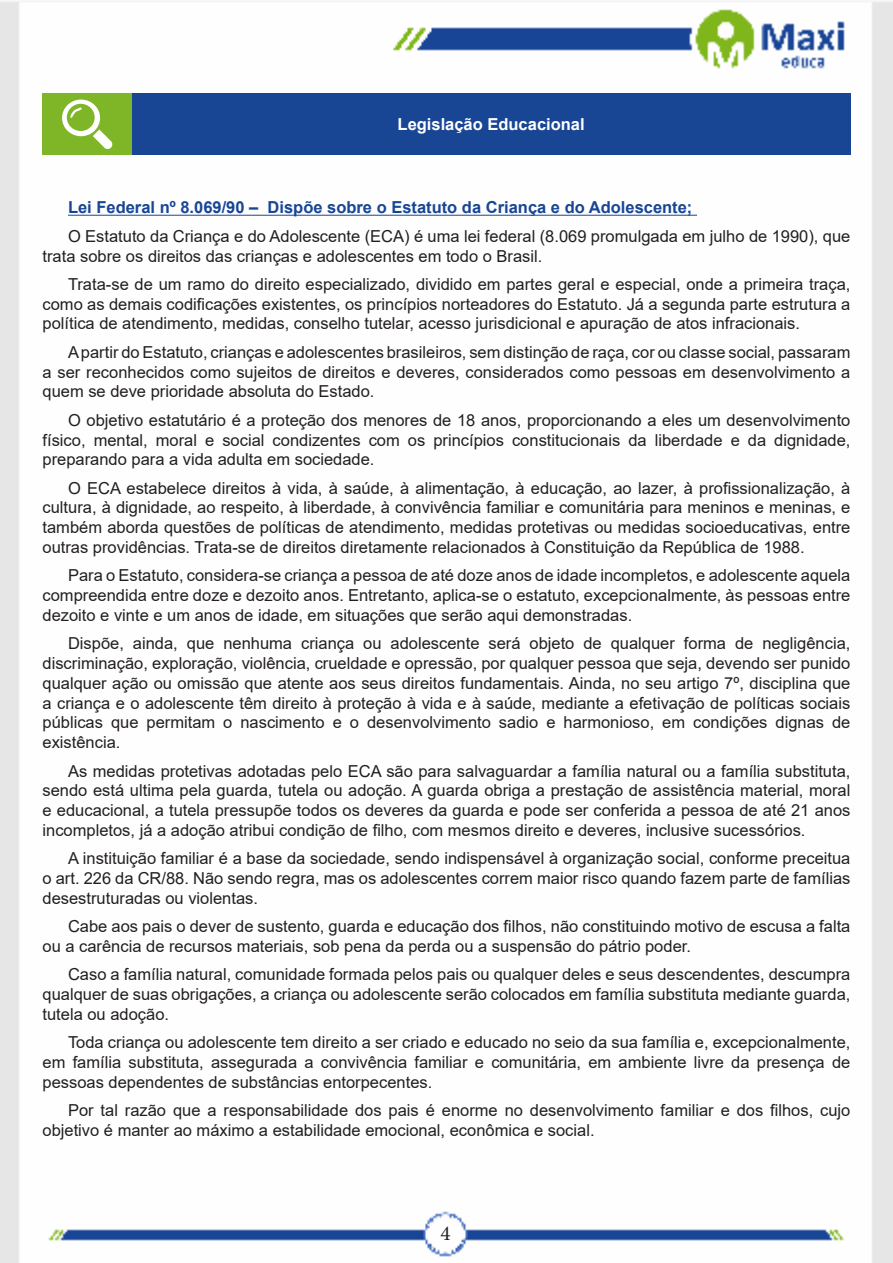
<style>
.page{position:relative;width:893px;height:1263px;background:#fff}
.page>*{position:absolute;margin:0;border:0;box-sizing:border-box;transform-origin:0 0}
.t1{font:21px "Minion Pro";color:#231f20}
.Normal__Web{font:16.5px/19.8px "Arial";color:#231f20;text-align:justify}
.t2{font:700 16.5px "Arial";color:#184695}
.Titulo_de_Caixa{font:700 16.5px "Arial";color:#fff}
</style>
<div class="page">
<img style="left:0;top:1px;width:893px;height:1262px">
<hr style="left:68px;top:215px;width:629px;height:1px;background:#184695">
<div style="left:43px;top:94px;width:89px;height:61px;background:#7fb628"></div>
<div style="left:132px;top:94px;width:718px;height:61px;background:#184695"></div>
<svg style="left:62px;top:100px;width:51px;height:49px"></svg>
<p class="Titulo_de_Caixa" style="left:398px;top:113px;width:189px">Legislação Educacional</p>
<p class="t2" style="left:68px;top:196px;width:626px">Lei Federal nº 8.069/90 – Dispõe sobre o Estatuto da Criança e do Adolescente;</p>
<p class="Normal__Web" style="left:43px;top:226px;width:809px;text-indent:26px">O Estatuto da Criança e do Adolescente (ECA) é uma lei federal (8.069 promulgada em julho de 1990), que trata sobre os direitos das crianças e adolescentes em todo o Brasil.</p>
<p class="Normal__Web" style="left:43px;top:274px;width:809px;text-indent:26px">Trata-se de um ramo do direito especializado, dividido em partes geral e especial, onde a primeira traça, como as demais codificações existentes, os princípios norteadores do Estatuto. Já a segunda parte estrutura a política de atendimento, medidas, conselho tutelar, acesso jurisdicional e apuração de atos infracionais.</p>
<p class="Normal__Web" style="left:43px;top:342px;width:809px;text-indent:26px">A partir do Estatuto, crianças e adolescentes brasileiros, sem distinção de raça, cor ou classe social, passaram a ser reconhecidos como sujeitos de direitos e deveres, considerados como pessoas em desenvolvimento a quem se deve prioridade absoluta do Estado.</p>
<p class="Normal__Web" style="left:43px;top:410px;width:809px;text-indent:26px">O objetivo estatutário é a proteção dos menores de 18 anos, proporcionando a eles um desenvolvimento físico, mental, moral e social condizentes com os princípios constitucionais da liberdade e da dignidade, preparando para a vida adulta em sociedade.</p>
<p class="Normal__Web" style="left:43px;top:478px;width:809px;text-indent:26px">O ECA estabelece direitos à vida, à saúde, à alimentação, à educação, ao lazer, à profissionalização, à cultura, à dignidade, ao respeito, à liberdade, à convivência familiar e comunitária para meninos e meninas, e também aborda questões de políticas de atendimento, medidas protetivas ou medidas socioeducativas, entre outras providências. Trata-se de direitos diretamente relacionados à Constituição da República de 1988.</p>
<p class="Normal__Web" style="left:43px;top:565px;width:809px;text-indent:26px">Para o Estatuto, considera-se criança a pessoa de até doze anos de idade incompletos, e adolescente aquela compreendida entre doze e dezoito anos. Entretanto, aplica-se o estatuto, excepcionalmente, às pessoas entre dezoito e vinte e um anos de idade, em situações que serão aqui demonstradas.</p>
<p class="Normal__Web" style="left:43px;top:633px;width:809px;text-indent:26px">Dispõe, ainda, que nenhuma criança ou adolescente será objeto de qualquer forma de negligência, discriminação, exploração, violência, crueldade e opressão, por qualquer pessoa que seja, devendo ser punido qualquer ação ou omissão que atente aos seus direitos fundamentais. Ainda, no seu artigo 7º, disciplina que a criança e o adolescente têm direito à proteção à vida e à saúde, mediante a efetivação de políticas sociais públicas que permitam o nascimento e o desenvolvimento sadio e harmonioso, em condições dignas de existência.</p>
<p class="Normal__Web" style="left:43px;top:761px;width:809px;text-indent:26px">As medidas protetivas adotadas pelo ECA são para salvaguardar a família natural ou a família substituta, sendo está ultima pela guarda, tutela ou adoção. A guarda obriga a prestação de assistência material, moral e educacional, a tutela pressupõe todos os deveres da guarda e pode ser conferida a pessoa de até 21 anos incompletos, já a adoção atribui condição de filho, com mesmos direito e deveres, inclusive sucessórios.</p>
<p class="Normal__Web" style="left:43px;top:848px;width:809px;text-indent:26px">A instituição familiar é a base da sociedade, sendo indispensável à organização social, conforme preceitua o art. 226 da CR/88. Não sendo regra, mas os adolescentes correm maior risco quando fazem parte de famílias desestruturadas ou violentas.</p>
<p class="Normal__Web" style="left:43px;top:916px;width:809px;text-indent:26px">Cabe aos pais o dever de sustento, guarda e educação dos filhos, não constituindo motivo de escusa a falta ou a carência de recursos materiais, sob pena da perda ou a suspensão do pátrio poder.</p>
<p class="Normal__Web" style="left:43px;top:964px;width:809px;text-indent:26px">Caso a família natural, comunidade formada pelos pais ou qualquer deles e seus descendentes, descumpra qualquer de suas obrigações, a criança ou adolescente serão colocados em família substituta mediante guarda, tutela ou adoção.</p>
<p class="Normal__Web" style="left:43px;top:1032px;width:809px;text-indent:26px">Toda criança ou adolescente tem direito a ser criado e educado no seio da sua família e, excepcionalmente, em família substituta, assegurada a convivência familiar e comunitária, em ambiente livre da presença de pessoas dependentes de substâncias entorpecentes.</p>
<p class="Normal__Web" style="left:43px;top:1100px;width:809px;text-indent:26px">Por tal razão que a responsabilidade dos pais é enorme no desenvolvimento familiar e dos filhos, cujo objetivo é manter ao máximo a estabilidade emocional, econômica e social.</p>
<p class="t1" style="left:440px;top:1219px;width:12px">4</p>
</div>
